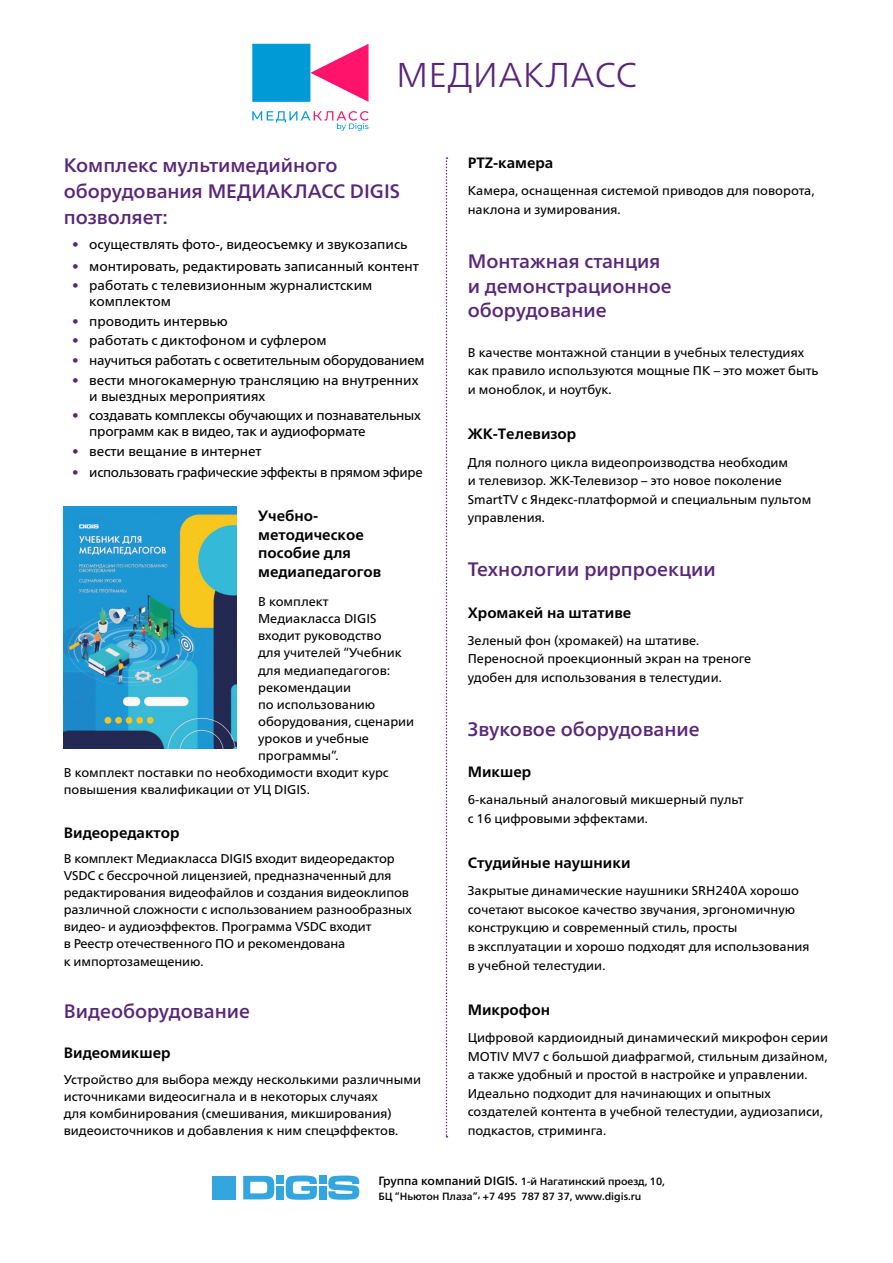
<style>
.page{position:relative;width:893px;height:1263px;background:#fff}
.page>*{position:absolute;margin:0;border:0;box-sizing:border-box;transform-origin:0 0}
.t1{font:300 34.5px "Frutiger Neue LTW1 G";letter-spacing:.025em;color:#592678}
.t2{font:500 19.5px/26.1px "Frutiger Neue LTW1 G";color:#592678}
.t3{font:700 15px/18.5px "Frutiger Neue LTW1 G";color:#000}
.t4{font:13.5px/15.5px "Frutiger Neue LTW1 G";color:#000}
.t5{font:13.5px/15.6px "Frutiger Neue LTW1 G";letter-spacing:-.02em;color:#000}
.t6{font:12.75px/18.6px "Frutiger Neue LTW1 G";color:#000}
.t7{font:500 10.5px/15px "Frutiger Neue LTW1 G";color:#000}
.s1{color:#592678}
.s2{font-size:12px}
</style>
<div class="page">
<svg style="left:252px;top:44px;width:117px;height:87px"></svg>
<svg style="left:243px;top:1176px;width:31px;height:23px"></svg>
<div style="left:319px;top:1176px;width:7px;height:8px;background:#33a6df"></div>
<svg style="left:286px;top:1175px;width:31px;height:25px"></svg>
<div style="left:319px;top:1186px;width:7px;height:13px;background:#33a6df"></div>
<svg style="left:328px;top:1175px;width:31px;height:25px"></svg>
<div style="left:213px;top:1176px;width:23px;height:23px;background:#33a6df"></div>
<div style="left:276px;top:1186px;width:8px;height:13px;background:#33a6df"></div>
<div style="left:276px;top:1176px;width:8px;height:8px;background:#33a6df"></div>
<svg style="left:446px;top:157px;width:1px;height:980px"></svg>
<img style="left:64px;top:506px;width:173px;height:242px">
<h1 class="t1" style="left:396px;top:50px;width:242px">МЕДИАКЛАСС</h1>
<h2 class="t2" style="left:64px;top:150px;width:338px">Комплекс мультимедийного оборудования МЕДИАКЛАСС DIGIS позволяет:</h2>
<p class="t4" style="left:72px;top:236px;width:337px"><span class="s1">•</span> осуществлять фото-, видеосъемку и звукозапись</p>
<p class="t4" style="left:72px;top:257px;width:348px"><span class="s1">•</span> монтировать, редактировать записанный контент</p>
<p class="t4" style="left:89px;top:277px;width:285px;text-indent:-17px"><span class="s1">•</span> работать с телевизионным журналистским комплектом</p>
<p class="t4" style="left:72px;top:312px;width:157px"><span class="s1">•</span> проводить интервью</p>
<p class="t4" style="left:72px;top:332px;width:256px"><span class="s1">•</span> работать с диктофоном и суфлером</p>
<p class="t5" style="left:72px;top:352px;width:354px"><span class="s1">•</span> научиться работать с осветительным оборудованием</p>
<p class="t4" style="left:89px;top:371px;width:331px;text-indent:-17px"><span class="s1">•</span> вести многокамерную трансляцию на внутренних и выездных мероприятиях</p>
<p class="t5" style="left:89px;top:407px;width:333px;text-indent:-17px"><span class="s1">•</span> создавать комплексы обучающих и познавательных программ как в видео, так и аудиоформате</p>
<p class="t4" style="left:72px;top:442px;width:191px"><span class="s1">•</span> вести вещание в интернет</p>
<p class="t5" style="left:72px;top:463px;width:352px"><span class="s1">•</span> использовать графические эффекты в прямом эфире</p>
<p class="t3" style="left:258px;top:505px;width:125px">Учебно&shy;методическое пособие для медиапедагогов</p>
<p class="t6" style="left:258px;top:592px;width:72px">В комплект</p>
<p class="t6" style="left:258px;top:609px;width:120px">Медиакласса DIGIS</p>
<p class="t6" style="left:258px;top:626px;width:125px">входит руководство</p>
<p class="t6" style="left:258px;top:643px;width:145px">для учителей “Учебник</p>
<p class="t6" style="left:258px;top:660px;width:134px">для медиапедагогов:</p>
<p class="t6" style="left:258px;top:677px;width:95px">рекомендации</p>
<p class="t6" style="left:258px;top:694px;width:119px">по использованию</p>
<p class="t6" style="left:258px;top:711px;width:158px">оборудования, сценарии</p>
<p class="t6" style="left:258px;top:728px;width:112px">уроков и учебные</p>
<p class="t6" style="left:258px;top:745px;width:82px">программы”.</p>
<p class="t6" style="left:64px;top:762px;width:326px">В комплект поставки по необходимости входит курс</p>
<p class="t6" style="left:64px;top:779px;width:247px">повышения квалификации от УЦ DIGIS.</p>
<p class="t3" style="left:64px;top:822px;width:117px">Видеоредактор</p>
<p class="t6" style="left:64px;top:849px;width:349px;line-height:17.1px">В комплект Медиакласса DIGIS входит видеоредактор VSDC с бессрочной лицензией, предназначенный для редактирования видеофайлов и создания видеоклипов различной сложности с использованием разнообразных видео- и аудиоэффектов. Программа VSDC входит<br>в Реестр отечественного ПО и рекомендована<br>к импортозамещению.</p>
<h2 class="t2" style="left:64px;top:997px;width:188px">Видеоборудование</h2>
<p class="t3" style="left:64px;top:1042px;width:108px">Видеомикшер</p>
<p class="t6" style="left:64px;top:1069px;width:359px;line-height:17.1px">Устройство для выбора между несколькими различными источниками видеосигнала и в некоторых случаях<br>для комбинирования (смешивания, микширования) видеоисточников и добавления к ним спецэффектов.</p>
<p class="t3" style="left:468px;top:153px;width:87px">PTZ-камера</p>
<p class="t6" style="left:468px;top:180px;width:348px">Камера, оснащенная системой приводов для поворота, наклона и зумирования.</p>
<h2 class="t2" style="left:468px;top:248px;width:206px;line-height:24.5px">Монтажная станция и демонстрационное оборудование</h2>
<p class="t6" style="left:468px;top:342px;width:352px">В качестве монтажной станции в учебных телестудиях как правило используются мощные ПК – это может быть и моноблок, и ноутбук.</p>
<p class="t3" style="left:468px;top:424px;width:110px">ЖК-Телевизор</p>
<p class="t6" style="left:468px;top:452px;width:345px">Для полного цикла видеопроизводства необходим<br>и телевизор. ЖК-Телевизор – это новое поколение SmartTV с Яндекс-платформой и специальным пультом управления.</p>
<h2 class="t2" style="left:468px;top:555px;width:250px">Технологии рирпроекции</h2>
<p class="t3" style="left:468px;top:602px;width:165px">Хромакей на штативе</p>
<p class="t6" style="left:468px;top:630px;width:285px">Зеленый фон (хромакей) на штативе.<br>Переносной проекционный экран на треноге удобен для использования в телестудии.</p>
<h2 class="t2" style="left:468px;top:715px;width:234px">Звуковое оборудование</h2>
<p class="t3" style="left:468px;top:762px;width:65px">Микшер</p>
<p class="t6" style="left:468px;top:789px;width:277px">6-канальный аналоговый микшерный пульт с 16 цифровыми эффектами.</p>
<p class="t3" style="left:468px;top:853px;width:164px">Студийные наушники</p>
<p class="t6" style="left:468px;top:881px;width:343px">Закрытые динамические наушники SRH240A хорошо сочетают высокое качество звучания, эргономичную конструкцию и современный стиль, просты<br>в эксплуатации и хорошо подходят для использования в учебной телестудии.</p>
<p class="t3" style="left:468px;top:999px;width:84px">Микрофон</p>
<p class="t6" style="left:468px;top:1027px;width:362px">Цифровой кардиоидный динамический микрофон серии MOTIV MV7 с большой диафрагмой, стильным дизайном, а также удобный и простой в настройке и управлении.<br>Идеально подходит для начинающих и опытных создателей контента в учебной телестудии, аудиозаписи, подкастов, стриминга.</p>
<p class="t7" style="left:378px;top:1172px;width:288px"><span class="s2">Группа компаний DIGIS.</span> 1-й Нагатинский проезд, 10,<br>БЦ “Ньютон Плаза”, +7 495 787 87 37, www.digis.ru</p>
</div>
